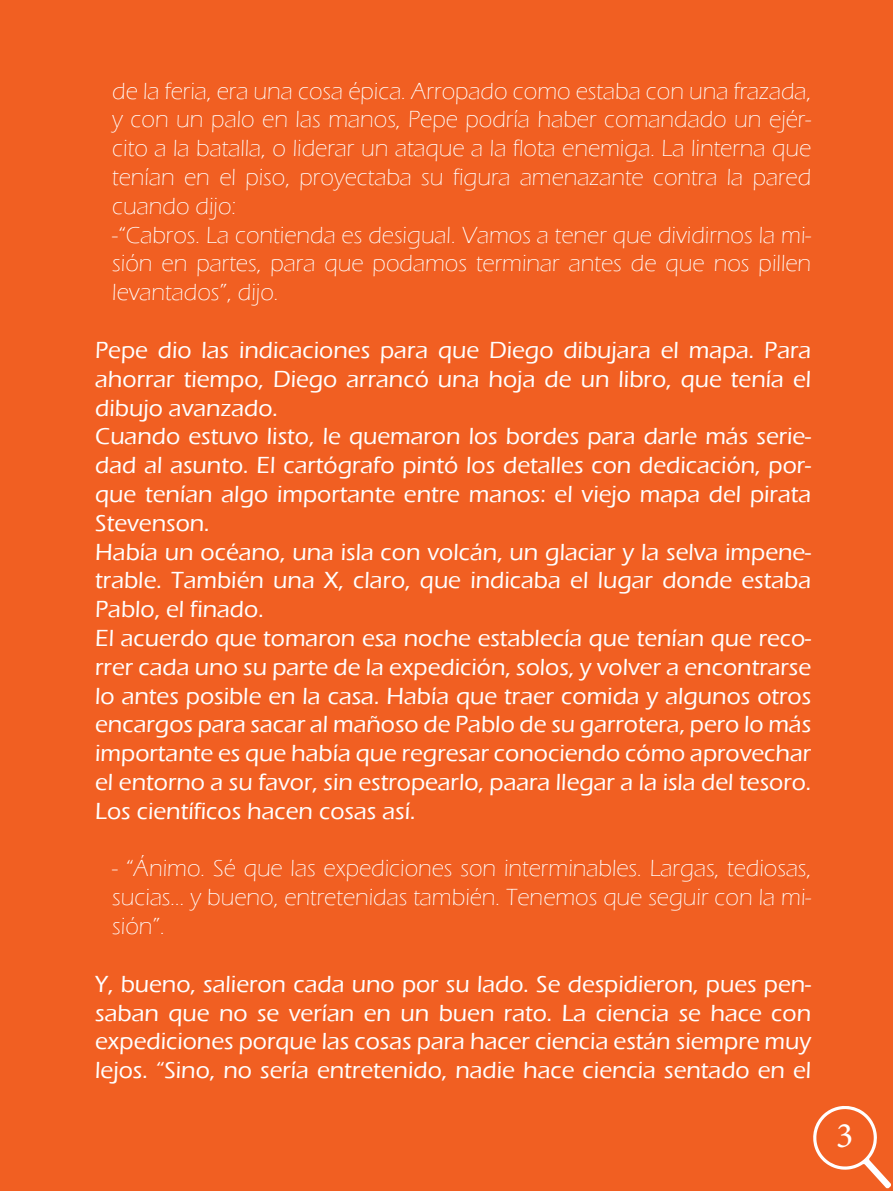
<style>
.page{position:relative;width:893px;height:1191px;background:#f15f22}
.page>*{position:absolute;margin:0;border:0;box-sizing:border-box;transform-origin:0 0}
.t1{font:36px "Minion Pro";color:#fff}
.t2{font:500 24px/28.8px "Eras ITC";color:#fff}
.t3{font:300 24px/28.8px "Eras ITC";color:#fff}
</style>
<div class="page">
<svg style="left:813px;top:1106px;width:78px;height:82px"></svg>
<p class="t3" style="left:112px;top:77px;width:701px">de la feria, era una cosa épica. Arropado como estaba con una frazada, y con un palo en las manos, Pepe podría haber comandado un ejér&shy;cito a la batalla, o liderar un ataque a la flota enemiga. La linterna que tenían en el piso, proyectaba su figura amenazante contra la pared cuando dijo:<br>-“Cabros. La contienda es desigual. Vamos a tener que dividirnos la mi&shy;sión en partes, para que podamos terminar antes de que nos pillen levantados”, dijo.</p>
<p class="t2" style="left:95px;top:336px;width:718px">Pepe dio las indicaciones para que Diego dibujara el mapa. Para ahorrar tiempo, Diego arrancó una hoja de un libro, que tenía el dibujo avanzado.<br>Cuando estuvo listo, le quemaron los bordes para darle más serie&shy;dad al asunto. El cartógrafo pintó los detalles con dedicación, por&shy;que tenían algo importante entre manos: el viejo mapa del pirata Stevenson.<br>Había un océano, una isla con volcán, un glaciar y la selva impene&shy;trable. También una X, claro, que indicaba el lugar donde estaba Pablo, el finado.<br>El acuerdo que tomaron esa noche establecía que tenían que reco&shy;rrer cada uno su parte de la expedición, solos, y volver a encontrarse lo antes posible en la casa. Había que traer comida y algunos otros encargos para sacar al mañoso de Pablo de su garrotera, pero lo más importante es que había que regresar conociendo cómo aprovechar el entorno a su favor, sin estropearlo, paara llegar a la isla del tesoro.<br>Los científicos hacen cosas así.</p>
<p class="t3" style="left:112px;top:854px;width:700px;text-align:justify">- “Ánimo. Sé que las expediciones son interminables. Largas, tediosas, sucias... y bueno, entretenidas también. Tenemos que seguir con la mi&shy;sión”.</p>
<p class="t2" style="left:95px;top:969px;width:717px;text-align:justify">Y, bueno, salieron cada uno por su lado. Se despidieron, pues pen&shy;saban que no se verían en un buen rato. La ciencia se hace con expediciones porque las cosas para hacer ciencia están siempre muy lejos. “Sino, no sería entretenido, nadie hace ciencia sentado en el</p>
<h1 class="t1" style="left:836px;top:1111px;width:19px">3</h1>
</div>
